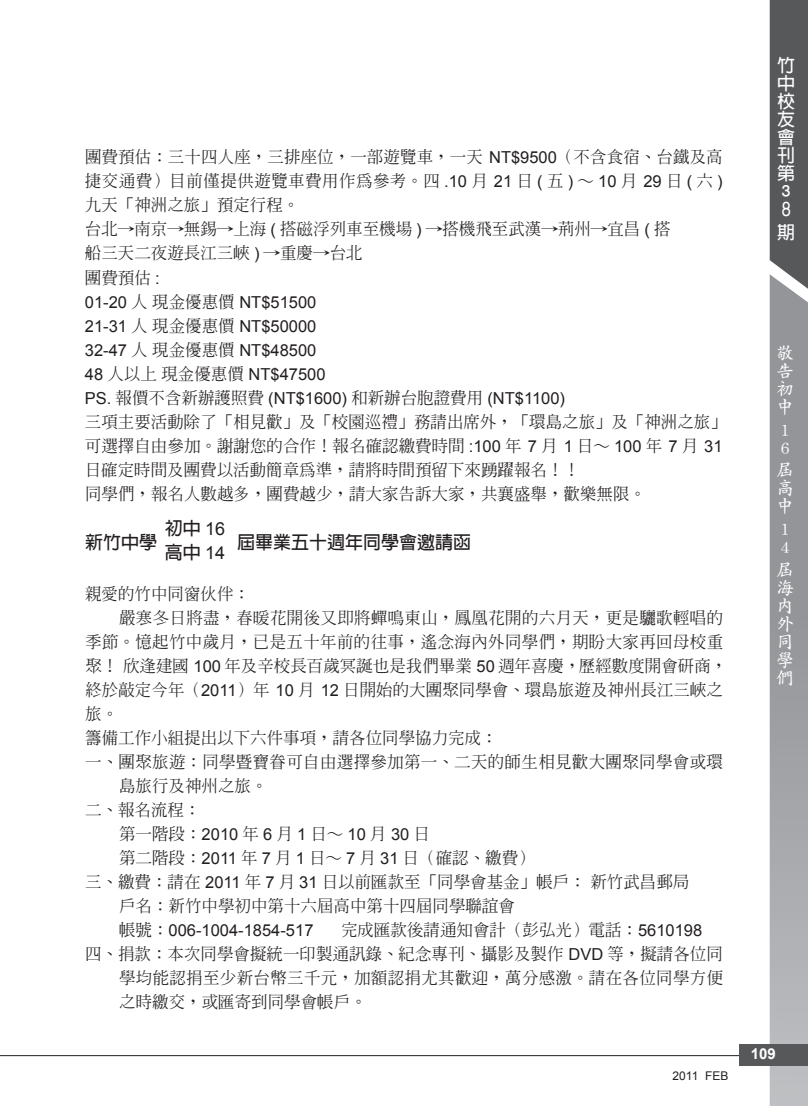
<style>
.page{position:relative;width:808px;height:1106px;background:#fff}
.page>*{position:absolute;margin:0;border:0;box-sizing:border-box;transform-origin:0 0}
.t1{font:700 18px/24px "AR Hei B5";color:#231f20}
.t2{font:700 18px/18px "AR Kai B5";color:#fff}
.t3{font:700 18px/18px "AR Hei B5";color:#fff}
.t4{font:500 16.5px/24px "AR Ming B5";color:#231f20}
.t5{font:500 16.5px "AR Ming B5";letter-spacing:.02em;color:#231f20}
.t6{font:16.5px/24px "Arial";color:#231f20}
.t7{font:700 15px "Arial";color:#fff}
.t8{font:12px "Arial";color:#231f20}
.s1{font-family:"Arial";font-weight:400}
.s2{font-family:"AR Ming B5";font-weight:500}
</style>
<div class="page">
<hr style="left:0;top:1055px;width:740px;height:1px;background:#231f20">
<svg style="left:770px;top:0;width:38px;height:1106px;background:#8e8f92"></svg>
<div style="left:740px;top:1044px;width:68px;height:21px;background:#57585a"></div>
<p class="t4" style="left:85px;top:145px;width:639px">團費預估：三十四人座，三排座位，一部遊覽車，一天 <span class="s1">NT$9500</span>（不含食宿、台鐵及高捷交通費）目前僅提供遊覽車費用作為參考。四 <span class="s1">.10</span> 月 <span class="s1">21</span> 日 <span class="s1">(</span> 五 <span class="s1">)</span> ∼ <span class="s1">10</span> 月 <span class="s1">29</span> 日 <span class="s1">(</span> 六 <span class="s1">)</span>九天「神洲之旅」預定行程。<br>台北→南京→無錫→上海 <span class="s1">(</span> 搭磁浮列車至機場 <span class="s1">)</span> →搭機飛至武漢→荊州→宜昌 <span class="s1">(</span> 搭<br>船三天二夜遊長江三峽 <span class="s1">)</span> →重慶→台北<br>團費預估 <span class="s1">:</span></p>
<p class="t6" style="left:85px;top:290px;width:482px">01-20 <span class="s2">人現金優惠價</span> NT$51500<br>21-31 <span class="s2">人現金優惠價</span> NT$50000<br>32-47 <span class="s2">人現金優惠價</span> NT$48500<br>48 <span class="s2">人以上現金優惠價</span> NT$47500<br>PS. <span class="s2">報價不含新辦護照費</span> (NT$1600) <span class="s2">和新辦台胞證費用</span> (NT$1100)</p>
<p class="t4" style="left:85px;top:409px;width:644px">三項主要活動除了「相見歡」及「校園巡禮」務請出席外，「環島之旅」及「神洲之旅」可選擇自由參加。謝謝您的合作！報名確認繳費時間 <span class="s1">:100</span> 年 <span class="s1">7</span> 月 <span class="s1">1</span> 日∼ <span class="s1">100</span> 年 <span class="s1">7</span> 月 <span class="s1">31</span>日確定時間及團費以活動簡章為準，請將時間預留下來踴躍報名！！<br>同學們，報名人數越多，團費越少，請大家告訴大家，共襄盛舉，歡樂無限。</p>
<p class="t1" style="left:85px;top:530px;width:73px">新竹中學</p>
<p class="t1" style="left:237px;top:530px;width:235px">屆畢業五十週年同學會邀請函</p>
<p class="t4" style="left:85px;top:581px;width:166px">親愛的竹中同窗伙伴：</p>
<p class="t5" style="left:119px;top:609px;width:606px">嚴寒冬日將盡，春暖花開後又即將蟬鳴東山，鳳凰花開的六月天，更是驪歌輕唱的</p>
<p class="t5" style="left:85px;top:633px;width:639px">季節。憶起竹中歲月，已是五十年前的往事，遙念海內外同學們，期盼大家再回母校重</p>
<p class="t4" style="left:85px;top:653px;width:643px">聚！欣逢建國 <span class="s1">100</span> 年及辛校長百歲冥誕也是我們畢業 <span class="s1">50</span> 週年喜慶，歷經數度開會研商，</p>
<p class="t4" style="left:85px;top:677px;width:639px">終於敲定今年（<span class="s1">2011</span>）年 <span class="s1">10</span> 月 <span class="s1">12</span> 日開始的大團聚同學會、環島旅遊及神州長江三峽之</p>
<p class="t4" style="left:85px;top:701px;width:34px">旅。</p>
<p class="t4" style="left:85px;top:725px;width:414px">籌備工作小組提出以下六件事項，請各位同學協力完成：</p>
<p class="t5" style="left:85px;top:753px;width:639px">一、團聚旅遊：同學暨寶眷可自由選擇參加第一、二天的師生相見歡大團聚同學會或環</p>
<p class="t4" style="left:119px;top:773px;width:150px">島旅行及神州之旅。</p>
<p class="t4" style="left:85px;top:797px;width:117px">二、報名流程：</p>
<p class="t4" style="left:119px;top:821px;width:312px">第一階段：<span class="s1">2010</span> 年 <span class="s1">6</span> 月 <span class="s1">1</span> 日∼ <span class="s1">10</span> 月 <span class="s1">30</span> 日</p>
<p class="t4" style="left:119px;top:845px;width:417px">第二階段：<span class="s1">2011</span> 年 <span class="s1">7</span> 月 <span class="s1">1</span> 日∼ <span class="s1">7</span> 月 <span class="s1">31</span> 日（確認、繳費）</p>
<p class="t4" style="left:85px;top:869px;width:606px">三、繳費：請在 <span class="s1">2011</span> 年 <span class="s1">7</span> 月 <span class="s1">31</span> 日以前匯款至「同學會基金」帳戶：新竹武昌郵局</p>
<p class="t4" style="left:119px;top:893px;width:397px">戶名：新竹中學初中第十六屆高中第十四屆同學聯誼會</p>
<p class="t6" style="left:119px;top:918px;width:196px"><span class="s2">帳號：</span>006-1004-1854-517</p>
<p class="t4" style="left:341px;top:917px;width:363px">完成匯款後請通知會計（彭弘光）電話：<span class="s1">5610198</span></p>
<p class="t4" style="left:85px;top:941px;width:639px">四、捐款：本次同學會擬統一印製通訊錄、紀念專刊、攝影及製作 <span class="s1">DVD</span> 等，擬請各位同</p>
<p class="t5" style="left:119px;top:969px;width:606px">學均能認捐至少新台幣三千元，加額認捐尤其歡迎，萬分感激。請在各位同學方便</p>
<p class="t4" style="left:119px;top:989px;width:249px">之時繳交，或匯寄到同學會帳戶。</p>
<p class="t1" style="left:165px;top:516px;width:62px">初中 <span class="s1">16</span>高中 <span class="s1">14</span></p>
<p class="t8" style="left:672px;top:1068px;width:57px">2011 FEB</p>
<p class="t3" style="left:777px;top:56px;width:19px">竹中校友會刊第<br>３<br>8</p>
<p class="t3" style="left:777px;top:223px;width:18px">期</p>
<p class="t2" style="left:776px;top:344px;width:19px;text-align:justify">敬告初中</p>
<p class="t2" style="left:781px;top:421px;width:10px">1<br>6</p>
<p class="t2" style="left:776px;top:461px;width:17px;text-align:justify">屆高中</p>
<p class="t2" style="left:781px;top:520px;width:10px">1<br>4</p>
<p class="t2" style="left:776px;top:560px;width:19px">屆海內外同學們</p>
<p class="t7" style="left:751px;top:1043px;width:27px">109</p>
</div>
